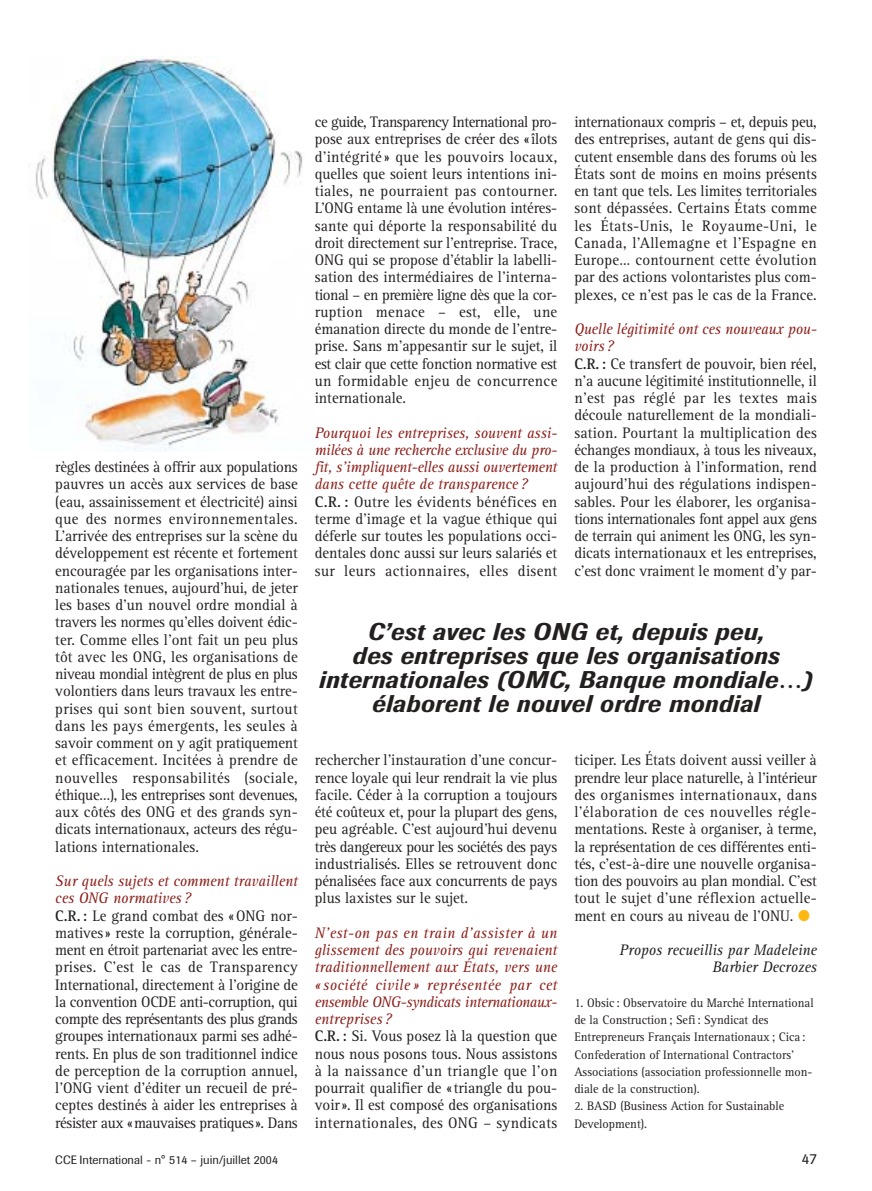
<style>
.page{position:relative;width:872px;height:1191px;background:#fff}
.page>*{position:absolute;margin:0;border:0;box-sizing:border-box;transform-origin:0 0}
.t1{font:italic 500 24px/24px "Imago";letter-spacing:.015em;color:#231f1f;text-align:center}
.t2{font:15.75px/17.2px "Rotis Serif";color:#231f1f;text-align:justify;scale:.95 1}
.t3{font:italic 15.75px/17.2px "Rotis Serif";color:#231f1f;text-align:right;scale:.95 1}
.t4{font:15px "Imago";color:#231f1f}
.t5{font:12.75px/17.2px "Rotis Serif";color:#231f1f;scale:.95 1}
.t6{font:12px "Imago";color:#231f1f}
.s1{font-style:italic;color:#8b1e19}
.s2{font-weight:700}
.s3{color:#fdb812}
</style>
<div class="page">
<img style="left:29px;top:56px;width:274px;height:395px">
<p class="t2" style="left:55px;top:460px;width:257px">règles destinées à offrir aux populations pauvres un accès aux services de base (eau, assainissement et électricité) ainsi que des normes environnementales.<br>L’arrivée des entreprises sur la scène du développement est récente et fortement encouragée par les organisations inter&shy;nationales tenues, aujourd’hui, de jeter les bases d’un nouvel ordre mondial à travers les normes qu’elles doivent édic&shy;ter. Comme elles l’ont fait un peu plus tôt avec les ONG, les organisations de niveau mondial intègrent de plus en plus volontiers dans leurs travaux les entre&shy;prises qui sont bien souvent, surtout dans les pays émergents, les seules à savoir comment on y agit pratiquement et efficacement. Incitées à prendre de nouvelles responsabilités (sociale, éthique…), les entreprises sont devenues, aux côtés des ONG et des grands syn&shy;dicats internationaux, acteurs des régu&shy;lations internationales.</p>
<p class="t2" style="left:55px;top:874px;width:257px;text-align:left"><span class="s1">Sur quels sujets et comment travaillent ces ONG normatives?<br></span><span class="s2">C.R.:</span> Le grand combat des «ONG nor&shy;matives» reste la corruption, générale&shy;ment en étroit partenariat avec les entre&shy;prises. C’est le cas de Transparency International, directement à l’origine de la convention OCDE anti-corruption, qui compte des représentants des plus grands groupes internationaux parmi ses adhé&shy;rents. En plus de son traditionnel indice de perception de la corruption annuel, l’ONG vient d’éditer un recueil de pré&shy;ceptes destinés à aider les entreprises à résister aux «mauvaises pratiques». Dans</p>
<p class="t2" style="left:315px;top:115px;width:257px">ce guide, Transparency International pro&shy;pose aux entreprises de créer des «îlots d’intégrité » que les pouvoirs locaux, quelles que soient leurs intentions ini&shy;tiales, ne pourraient pas contourner.<br>L’ONG entame là une évolution intéres&shy;sante qui déporte la responsabilité du droit directement sur l’entreprise. Trace, ONG qui se propose d’établir la labelli&shy;sation des intermédiaires de l’interna&shy;tional – en première ligne dès que la cor&shy;ruption menace – est, elle, une émanation directe du monde de l’entre&shy;prise. Sans m’appesantir sur le sujet, il est clair que cette fonction normative est un formidable enjeu de concurrence internationale.</p>
<p class="t2" style="left:315px;top:425px;width:257px;text-align:left"><span class="s1">Pourquoi les entreprises, souvent assi&shy;milées à une recherche exclusive du pro&shy;fit, s’impliquent-elles aussi ouvertement dans cette quête de transparence?<br></span><span class="s2">C.R. :</span> Outre les évidents bénéfices en terme d’image et la vague éthique qui déferle sur toutes les populations occi&shy;dentales donc aussi sur leurs salariés et sur leurs actionnaires, elles disent</p>
<p class="t2" style="left:574px;top:115px;width:257px">internationaux compris – et, depuis peu, des entreprises, autant de gens qui dis&shy;cutent ensemble dans des forums où les États sont de moins en moins présents en tant que tels. Les limites territoriales sont dépassées. Certains États comme les États-Unis, le Royaume-Uni, le Canada, l’Allemagne et l’Espagne en Europe… contournent cette évolution par des actions volontaristes plus com&shy;plexes, ce n’est pas le cas de la France.</p>
<p class="t2" style="left:574px;top:322px;width:257px;text-align:left"><span class="s1">Quelle légitimité ont ces nouveaux pou&shy;voirs?<br></span><span class="s2">C.R.:</span> Ce transfert de pouvoir, bien réel, n’a aucune légitimité institutionnelle, il n’est pas réglé par les textes mais découle naturellement de la mondiali&shy;sation. Pourtant la multiplication des échanges mondiaux, à tous les niveaux, de la production à l’information, rend aujourd’hui des régulations indispen&shy;sables. Pour les élaborer, les organisa&shy;tions internationales font appel aux gens de terrain qui animent les ONG, les syn&shy;dicats internationaux et les entreprises, c’est donc vraiment le moment d’y par-</p>
<h1 class="t1" style="left:319px;top:622px;width:495px">C’est avec les ONG et, depuis peu,<br>des entreprises que les organisations internationales (OMC, Banque mondiale…) élaborent le nouvel ordre mondial</h1>
<p class="t2" style="left:315px;top:753px;width:257px">rechercher l’instauration d’une concur&shy;rence loyale qui leur rendrait la vie plus facile. Céder à la corruption a toujours été coûteux et, pour la plupart des gens, peu agréable. C’est aujourd’hui devenu très dangereux pour les sociétés des pays industrialisés. Elles se retrouvent donc pénalisées face aux concurrents de pays plus laxistes sur le sujet.</p>
<p class="t2" style="left:315px;top:925px;width:257px;text-align:left"><span class="s1">N’est-on pas en train d’assister à un glissement des pouvoirs qui revenaient traditionnellement aux États, vers une « société civile » représentée par cet ensemble ONG-syndicats internationaux&shy;entreprises?<br></span><span class="s2">C.R.:</span> Si. Vous posez là la question que nous nous posons tous. Nous assistons à la naissance d’un triangle que l’on pourrait qualifier de «triangle du pou&shy;voir». Il est composé des organisations internationales, des ONG – syndicats</p>
<p class="t2" style="left:574px;top:753px;width:257px">ticiper. Les États doivent aussi veiller à prendre leur place naturelle, à l’intérieur des organismes internationaux, dans l’élaboration de ces nouvelles régle&shy;mentations. Reste à organiser, à terme, la représentation de ces différentes enti&shy;tés, c’est-à-dire une nouvelle organisa&shy;tion des pouvoirs au plan mondial. C’est tout le sujet d’une réflexion actuelle&shy;ment en cours au niveau de l’ONU. <span class="s3">●</span></p>
<p class="t3" style="left:619px;top:943px;width:209px">Propos recueillis par Madeleine<br>Barbier Decrozes</p>
<p class="t5" style="left:574px;top:995px;width:253px">1. Obsic: Observatoire du Marché International de la Construction; Sefi: Syndicat des Entrepreneurs Français Internationaux; Cica:<br>Confederation of International Contractors’ Associations (association professionnelle mon&shy;diale de la construction).</p>
<p class="t5" style="left:574px;top:1099px;width:222px">2. BASD (Business Action for Sustainable<br>Development).</p>
<p class="t6" style="left:55px;top:1156px;width:224px">CCE International - n° 514 – juin/juillet 2004</p>
<p class="t4" style="left:801px;top:1154px;width:16px">47</p>
</div>
